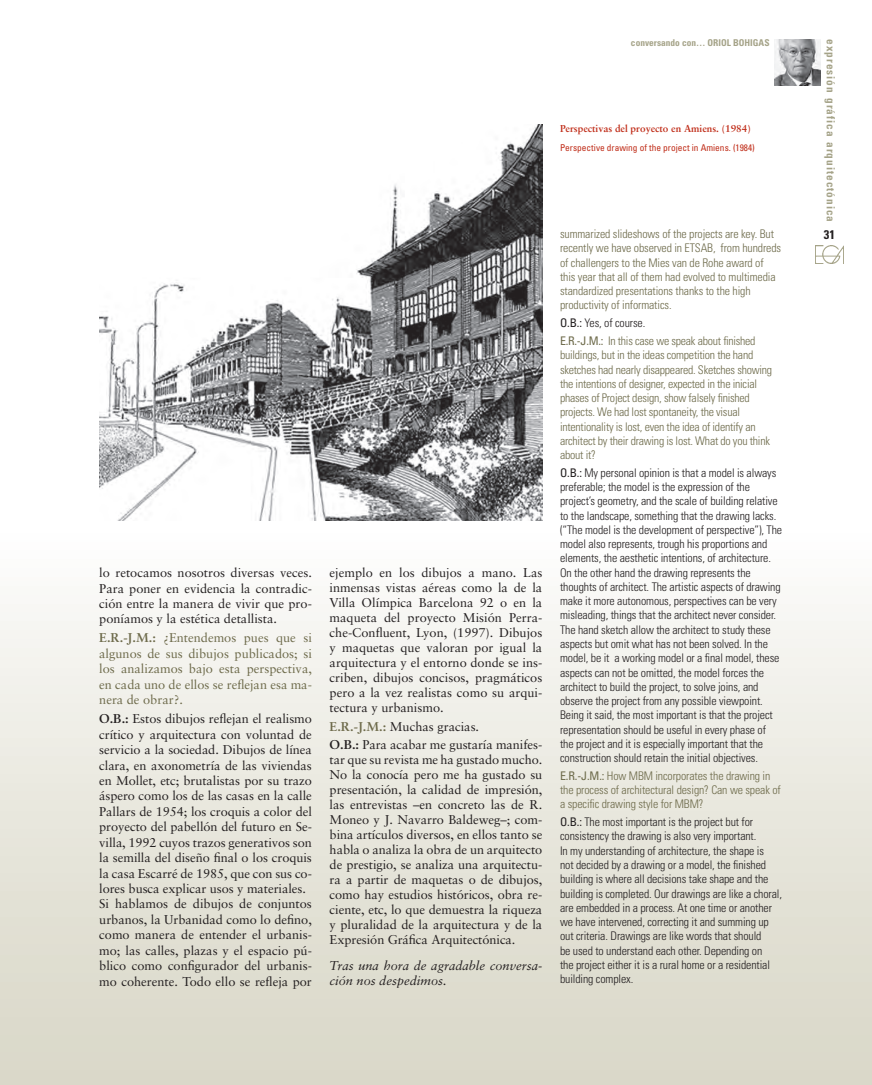
<style>
.page{position:relative;width:872px;height:1085px;background:#fff}
.page>*{position:absolute;margin:0;border:0;box-sizing:border-box;transform-origin:0 0}
.t1{font:12.75px/15px "Sabon";letter-spacing:-.005em;color:#231f20;text-align:justify}
.t2{font:12.75px/15.4px "Sabon";color:#6d6a4a;text-align:justify}
.t3{font:italic 12.75px/15px "Sabon";color:#231f20}
.t4{font:700 condensed 12.5px "Univers";color:#231f20}
.t5{font:300 condensed 11.88px/14.2px "Univers";letter-spacing:-.01em;color:#231f20}
.t6{font:300 condensed 11.88px/14.2px "Univers";letter-spacing:-.01em;color:#6d6a4a}
.t7{font:700 condensed 11.25px "Univers";letter-spacing:.09em;color:#a5a388}
.t8{font:700 10px "Sabon";color:#c02d19}
.t9{font:condensed 9.38px "Univers";color:#c02d19}
.t10{font:700 condensed 9.38px "Univers";color:#a5a388}
.s1{font-weight:700}
.s2{font-weight:700;color:#6d6a4a}
.s3{font-weight:400;color:#231f20}
.s4{color:#231f20}
.s5{font-weight:400}
</style>
<div class="page">
<div style="left:11px;top:521px;width:861px;height:563px;background:linear-gradient(to bottom,#fdfdfc,#d7d5c5)"></div>
<img style="left:815px;top:246px;width:28px;height:17px">
<img style="left:775px;top:39px;width:46px;height:46px">
<svg style="left:0;top:604px;width:11px;height:480px;background:#e7e6dc"></svg>
<img style="left:11px;top:521px;width:1px;height:563px">
<img style="left:99px;top:124px;width:443px;height:396px">
<p class="t10" style="left:631px;top:37px;width:140px">conversando con… ORIOL BOHIGAS</p>
<p class="t8" style="left:560px;top:122px;width:192px">Perspectivas del proyecto en amiens. (1984)</p>
<p class="t9" style="left:560px;top:141px;width:196px">Perspective drawing of the project in Amiens. (1984)</p>
<p class="t1" style="left:99px;top:565px;width:214px;line-height:15.4px">lo retocamos nosotros diversas veces.<br>Para poner en evidencia la contradic&shy;ción entre la manera de vivir que pro&shy;poníamos y la estética detallista.</p>
<p class="t2" style="left:99px;top:630px;width:214px"><span class="s1">e.r.-J.M.:</span> ¿Entendemos pues que si algunos de sus dibujos publicados; si los analizamos bajo esta perspectiva, en cada uno de ellos se reflejan esa ma&shy;nera de obrar?.</p>
<p class="t1" style="left:99px;top:710px;width:214px;line-height:15.4px;text-align:left"><span class="s1">O.B.:</span> Estos dibujos reflejan el realismo crítico y arquitectura con voluntad de servicio a la sociedad. Dibujos de línea clara, en axonometría de las viviendas en Mollet, etc; brutalistas por su trazo áspero como los de las casas en la calle Pallars de 1954; los croquis a color del proyecto del pabellón del futuro en Se&shy;villa, 1992 cuyos trazos generativos son la semilla del diseño final o los croquis la casa Escarré de 1985, que con sus co&shy;lores busca explicar usos y materiales.<br>Si hablamos de dibujos de conjuntos urbanos, la Urbanidad como lo defino, como manera de entender el urbanis&shy;mo; las calles, plazas y el espacio pú&shy;blico como configurador del urbanis&shy;mo coherente. Todo ello se refleja por</p>
<p class="t1" style="left:330px;top:565px;width:214px">ejemplo en los dibujos a mano. Las inmensas vistas aéreas como la de la Villa Olímpica Barcelona 92 o en la maqueta del proyecto Misión Perra&shy;che-Confluent, Lyon, (1997). Dibujos y maquetas que valoran por igual la arquitectura y el entorno donde se ins&shy;criben, dibujos concisos, pragmáticos pero a la vez realistas como su arqui&shy;tectura y urbanismo.</p>
<p class="t1" style="left:330px;top:717px;width:214px;line-height:18.5px"><span class="s2">e.r.-J.M.:</span> Muchas gracias.<br><span class="s1">O.B.:</span> Para acabar me gustaría manifes-</p>
<p class="t1" style="left:330px;top:752px;width:214px">tar que su revista me ha gustado mucho.<br>No la conocía pero me ha gustado su presentación, la calidad de impresión, las entrevistas –en concreto las de R.<br>Moneo y J. Navarro Baldeweg–; com&shy;bina artículos diversos, en ellos tanto se habla o analiza la obra de un arquitecto de prestigio, se analiza una arquitectu&shy;ra a partir de maquetas o de dibujos, como hay estudios históricos, obra re&shy;ciente, etc, lo que demuestra la riqueza y pluralidad de la arquitectura y de la Expresión Gráfica Arquitectónica.</p>
<p class="t3" style="left:330px;top:957px;width:214px">Tras una hora de agradable conversa&shy;ción nos despedimos.</p>
<p class="t6" style="left:560px;top:227px;width:223px">summarized slideshows of the projects are key. But recently we have observed in ETSAB, from hundreds of challengers to the Mies van de Rohe award of this year that all of them had evolved to multimedia standardized presentations thanks to the high productivity of informatics.</p>
<p class="t6" style="left:560px;top:314px;width:197px;line-height:17.8px"><span class="s3">O.B.:</span> <span class="s4">Yes, of course.<br></span><span class="s5">E.R.-J.M.:</span> In this case we speak about finished</p>
<p class="t6" style="left:560px;top:348px;width:214px">buildings, but in the ideas competition the hand sketches had nearly disappeared. Sketches showing the intentions of designer, expected in the inicial phases of Project design, show falsely finished projects. We had lost spontaneity, the visual intentionality is lost, even the idea of identify an architect by their drawing is lost. What do you think about it?</p>
<p class="t5" style="left:560px;top:465px;width:224px"><span class="s5">O.B.:</span> My personal opinion is that a model is always preferable; the model is the expression of the project’s geometry, and the scale of building relative to the landscape, something that the drawing lacks. (“The model is the development of perspective”), The model also represents, trough his proportions and elements, the aesthetic intentions, of architecture.<br>On the other hand the drawing represents the thoughts of architect. The artistic aspects of drawing make it more autonomous, perspectives can be very misleading, things that the architect never consider.<br>The hand sketch allow the architect to study these aspects but omit what has not been solved. In the model, be it a working model or a final model, these aspects can not be omitted, the model forces the architect to build the project, to solve joins, and observe the project from any possible viewpoint.<br>Being it said, the most important is that the project representation should be useful in every phase of the project and it is especially important that the construction should retain the initial objectives.</p>
<p class="t6" style="left:560px;top:768px;width:222px"><span class="s5">E.R.-J.M.:</span> How MBM incorporates the drawing in the process of architectural design? Can we speak of a specific drawing style for MBM?</p>
<p class="t5" style="left:560px;top:814px;width:223px"><span class="s5">O.B.:</span> The most important is the project but for consistency the drawing is also very important.<br>In my understanding of architecture, the shape is<br>not decided by a drawing or a model, the finished building is where all decisions take shape and the building is completed. Our drawings are like a choral, are embedded in a process. At one time or another we have intervened, correcting it and summing up out criteria. Drawings are like words that should<br>be used to understand each other. Depending on<br>the project either it is a rural home or a residential building complex.</p>
<p class="t7" style="left:837px;top:39px;width:184px;rotate:90deg">expresión gráfica arquitectónica</p>
<p class="t4" style="left:824px;top:226px;width:13px">31</p>
</div>
